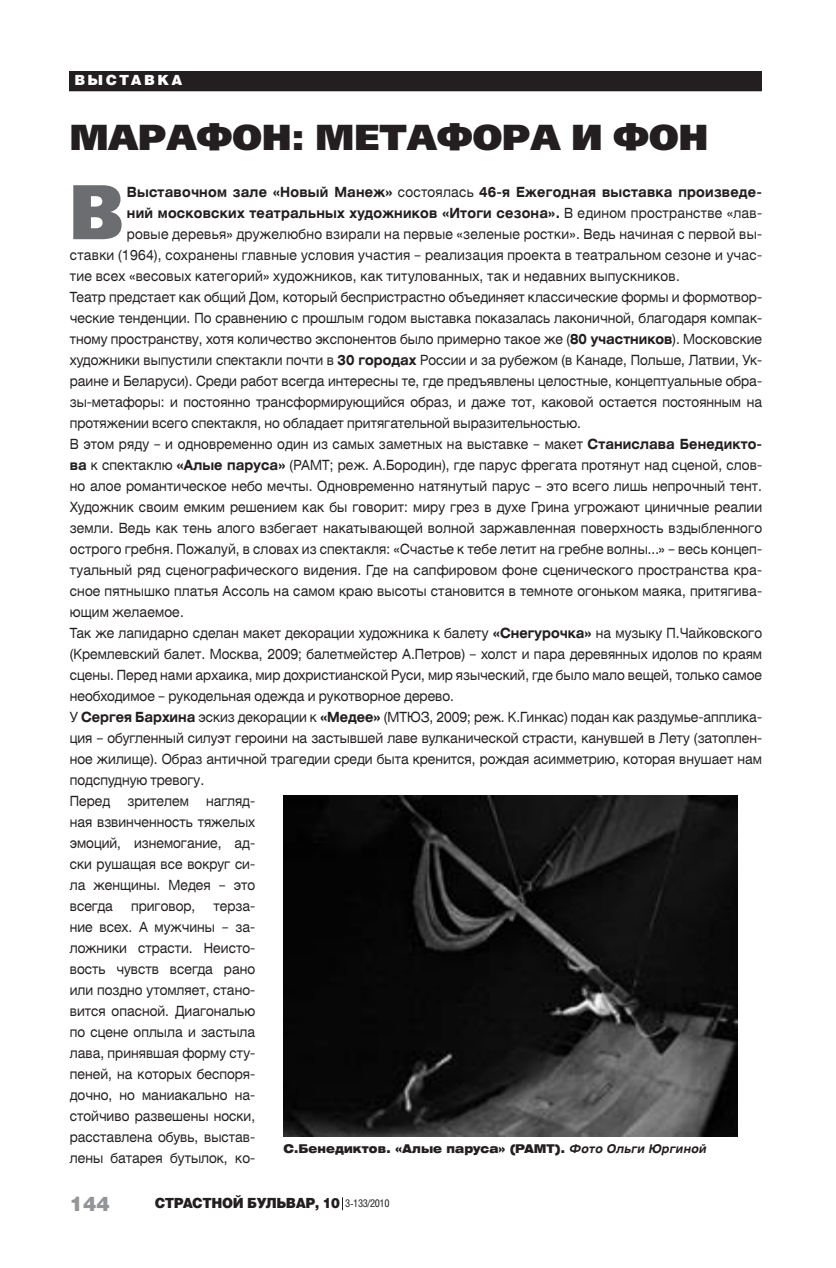
<style>
.page{position:relative;width:836px;height:1268px;background:#fff}
.page>*{position:absolute;margin:0;border:0;box-sizing:border-box;transform-origin:0 0}
.t1{font:77px "Free Set Black C";color:#6c6d70;scale:.9 1}
.t2{font:36px "Free Set Black C";color:#231f20}
.t3{font:900 20px "Helios";color:#939598}
.t4{font:14px/21px "Helios Ext";color:#231f20;text-align:justify;scale:.82 1}
.t5{font:14px "Helios Ext";letter-spacing:.02em;color:#231f20;scale:.82 1}
.t6{font:700 14px "Helios Ext";letter-spacing:.02em;color:#231f20;scale:.82 1}
.t7{font:900 14px "Helios";letter-spacing:-.03em;color:#231f20;scale:.94 1}
.t8{font:900 14px "Helios";letter-spacing:.17em;color:#fff}
.t9{font:900 12px "Helios Ext";letter-spacing:.005em;color:#231f20;scale:.85 1}
.s1{font-weight:400}
.s2{font-weight:700}
.s3{font-weight:700;font-style:italic}
.s4{font-family:"Helios Cond";font-weight:400;font-size:10.6px}
</style>
<div class="page">
<svg style="left:342px;top:1197px;width:1px;height:12px"></svg>
<div style="left:70px;top:71px;width:691px;height:20px;background:#231f20"></div>
<img style="left:283px;top:795px;width:453px;height:340px">
<p class="t8" style="left:74px;top:75px;width:109px">ВЫСТАВКА</p>
<p class="t8" style="left:95px;top:75px;width:81px">РОССИИ</p>
<h2 class="t2" style="left:70px;top:123px;width:639px">МАРАФОН: МЕТАФОРА И ФОН</h2>
<h1 class="t1" style="left:70px;top:181px;width:62px">В</h1>
<p class="t6" style="left:127px;top:187px;width:775px">Выставочном зале «Новый Манеж» <span class="s1">состоялась</span> 46-я Ежегодная выставка произведе-</p>
<p class="t6" style="left:127px;top:208px;width:776px">ний московских театральных художников «Итоги сезона». <span class="s1">В едином пространстве «лав-</span></p>
<p class="t5" style="left:127px;top:229px;width:775px">ровые деревья» дружелюбно взирали на первые «зеленые ростки». Ведь начиная с первой вы-</p>
<p class="t5" style="left:70px;top:250px;width:845px">ставки (1964), сохранены главные условия участия – реализация проекта в театральном сезоне и учас-</p>
<p class="t5" style="left:70px;top:271px;width:745px">тие всех «весовых категорий» художников, как титулованных, так и недавних выпускников.</p>
<p class="t4" style="left:70px;top:287px;width:845px">Театр предстает как общий Дом, который беспристрастно объединяет классические формы и формотвор-</p>
<p class="t4" style="left:70px;top:308px;width:845px">ческие тенденции. По сравнению с прошлым годом выставка показалась лаконичной, благодаря компак-</p>
<p class="t4" style="left:70px;top:329px;width:845px">тному пространству, хотя количество экспонентов было примерно такое же (<span class="s2">80 участников</span>). Московские</p>
<p class="t4" style="left:70px;top:350px;width:845px">художники выпустили спектакли почти в <span class="s2">30 городах</span> России и за рубежом (в Канаде, Польше, Латвии, Ук-</p>
<p class="t4" style="left:70px;top:371px;width:845px">раине и Беларуси). Среди работ всегда интересны те, где предъявлены целостные, концептуальные обра-</p>
<p class="t4" style="left:70px;top:392px;width:845px">зы-метафоры: и постоянно трансформирующийся образ, и даже тот, каковой остается постоянным на</p>
<p class="t4" style="left:70px;top:413px;width:624px">протяжении всего спектакля, но обладает притягательной выразительностью.</p>
<p class="t4" style="left:70px;top:434px;width:845px">В этом ряду – и одновременно один из самых заметных на выставке – макет <span class="s2">Станислава Бенедикто-</span></p>
<p class="t4" style="left:70px;top:455px;width:845px"><span class="s2">ва</span> к спектаклю <span class="s2">«Алые паруса»</span> (РАМТ; реж. А.Бородин), где парус фрегата протянут над сценой, слов-</p>
<p class="t4" style="left:70px;top:476px;width:845px">но алое романтическое небо мечты. Одновременно натянутый парус – это всего лишь непрочный тент.</p>
<p class="t4" style="left:70px;top:497px;width:845px">Художник своим емким решением как бы говорит: миру грез в духе Грина угрожают циничные реалии</p>
<p class="t4" style="left:70px;top:518px;width:845px">земли. Ведь как тень алого взбегает накатывающей волной заржавленная поверхность вздыбленного</p>
<p class="t4" style="left:70px;top:539px;width:845px">острого гребня. Пожалуй, в словах из спектакля: «Счастье к тебе летит на гребне волны…» – весь концеп-</p>
<p class="t4" style="left:70px;top:560px;width:845px">туальный ряд сценографического видения. Где на сапфировом фоне сценического пространства кра-</p>
<p class="t4" style="left:70px;top:581px;width:845px">сное пятнышко платья Ассоль на самом краю высоты становится в темноте огоньком маяка, притягива-</p>
<p class="t4" style="left:70px;top:602px;width:140px">ющим желаемое.</p>
<p class="t4" style="left:70px;top:623px;width:845px">Так же лапидарно сделан макет декорации художника к балету <span class="s2">«Снегурочка»</span> на музыку П.Чайковского</p>
<p class="t4" style="left:70px;top:644px;width:845px">(Кремлевский балет. Москва, 2009; балетмейстер А.Петров) – холст и пара деревянных идолов по краям</p>
<p class="t4" style="left:70px;top:665px;width:845px">сцены. Перед нами архаика, мир дохристианской Руси, мир языческий, где было мало вещей, только самое</p>
<p class="t4" style="left:70px;top:686px;width:470px">необходимое – рукодельная одежда и рукотворное дерево.</p>
<p class="t4" style="left:70px;top:707px;width:845px">У <span class="s2">Сергея Бархина</span> эскиз декорации к <span class="s2">«Медее»</span> (МТЮЗ, 2009; реж. К.Гинкас) подан как раздумье-апплика-</p>
<p class="t4" style="left:70px;top:728px;width:845px">ция – обугленный силуэт героини на застывшей лаве вулканической страсти, канувшей в Лету (затоплен-</p>
<p class="t4" style="left:70px;top:749px;width:845px">ное жилище). Образ античной трагедии среди быта кренится, рождая асимметрию, которая внушает нам</p>
<p class="t4" style="left:70px;top:770px;width:165px">подспудную тревогу.</p>
<p class="t4" style="left:70px;top:791px;width:227px">Перед зрителем нагляд-</p>
<p class="t4" style="left:70px;top:812px;width:227px">ная взвинченность тяжелых</p>
<p class="t4" style="left:70px;top:833px;width:227px">эмоций, изнемогание, ад-</p>
<p class="t4" style="left:70px;top:854px;width:227px">ски рушащая все вокруг си-</p>
<p class="t4" style="left:70px;top:875px;width:227px">ла женщины. Медея – это</p>
<p class="t4" style="left:70px;top:896px;width:54px">всегда</p>
<p class="t4" style="left:131px;top:896px;width:80px">приговор,</p>
<p class="t4" style="left:70px;top:896px;width:227px;text-indent:143px">терза&shy;ние всех. А мужчины – за&shy;ложники страсти. Неисто&shy;вость чувств всегда рано или поздно утомляет, стано&shy;вится опасной. Диагональю по сцене оплыла и застыла лава, принявшая форму сту&shy;пеней, на которых беспоря&shy;дочно, но маниакально на&shy;стойчиво развешены носки, расставлена обувь, выстав&shy;лены батарея бутылок, ко-</p>
<p class="t9" style="left:283px;top:1143px;width:499px">С.Бенедиктов. «Алые паруса» (РАМТ). <span class="s3">Фото Ольги Юргиной</span></p>
<h3 class="t3" style="left:70px;top:1196px;width:42px">144</h3>
<p class="t7" style="left:155px;top:1198px;width:251px">СТРАСТНОЙ БУЛЬВАР, 10 <span class="s4">3-133/2010</span></p>
</div>
